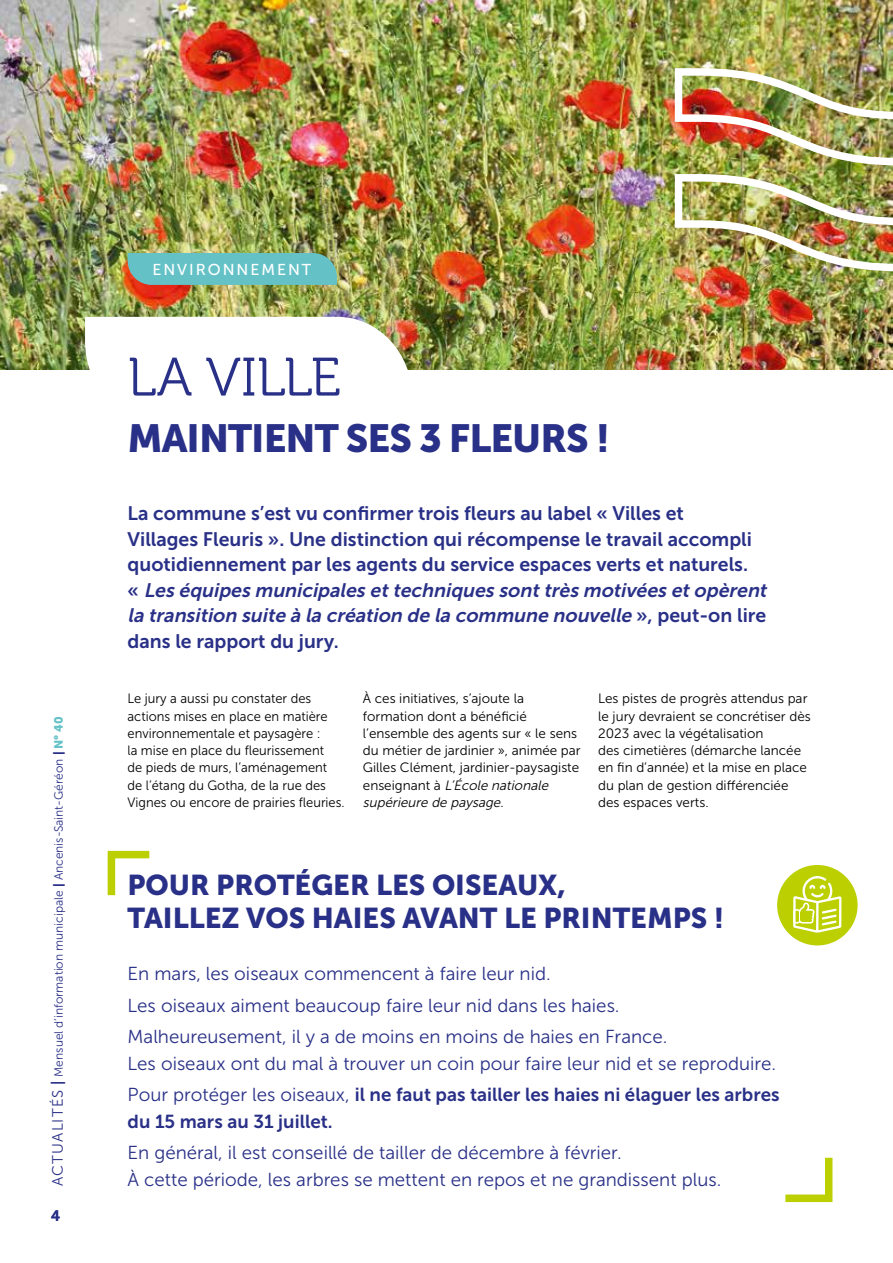
<style>
.page{position:relative;width:893px;height:1263px;background:#fff}
.page>*{position:absolute;margin:0;border:0;box-sizing:border-box;transform-origin:0 0}
.t1{font:54px "Museo 300";color:#293087}
.t2{font:39px "Museo Sans 900";letter-spacing:-.025em;color:#293087}
.t3{font:28.5px/33px "Museo Sans 900";color:#293087}
.t4{font:19.5px/25.5px "Museo Sans 700";color:#293087}
.t5{font:18.75px/31.2px "Museo Sans 300";color:#293087}
.t6{font:18.75px/27px "Museo Sans 700";color:#293087}
.t7{font:15.75px "Museo Sans 500";letter-spacing:.125em;color:#fff}
.t8{font:15px "Museo 700";color:#293087}
.t9{font:13.5px/17.2px "Museo Sans 300";color:#000}
.t10{font:13.5px/17.2px "Museo Sans 300";color:#000;scale:.96 1}
.t11{font:12px "Museo Sans 300";color:#293087}
.s1{font-size:15px}
.s2{font-family:"Museo Sans 700";font-size:15px}
.s3{font-family:"Museo Sans 900"}
.s4{font-family:"Museo Sans 900";color:#64c2c7}
.s5{font-style:italic}
.s6{font-family:"Museo Sans 300"}
</style>
<div class="page">
<img style="left:0;top:0;width:893px;height:370px">
<div style="left:128px;top:253px;width:209px;height:32px;background:#64c2c7"></div>
<svg style="left:85px;top:317px;width:327px;height:53px"></svg>
<svg style="left:107px;top:850px;width:43px;height:46px"></svg>
<svg style="left:785px;top:1157px;width:48px;height:46px"></svg>
<svg style="left:772px;top:859px;width:91px;height:92px;fill:#bccf00"></svg>
<div style="left:766px;top:854px;width:102px;height:102px;border:11px solid #fff;border-radius:50%"></div>
<svg style="left:793px;top:876px;width:48px;height:57px"></svg>
<img style="left:671px;top:64px;width:222px;height:211px">
<p class="t11" style="left:52px;top:1186px;width:471px;rotate:-90deg"><span class="s1">ACTUALITÉS</span> <span class="s2">|</span> Mensuel d’information municipale <span class="s3">|</span> Ancenis-Saint-Géréon <span class="s3">|</span> <span class="s4">N° 40</span></p>
<p class="t8" style="left:51px;top:1207px;width:10px">4</p>
<p class="t7" style="left:152px;top:261px;width:160px">ENVIRONNEMENT</p>
<h1 class="t1" style="left:128px;top:348px;width:215px">LA VILLE</h1>
<h2 class="t2" style="left:128px;top:416px;width:484px">MAINTIENT SES 3 FLEURS !</h2>
<p class="t4" style="left:128px;top:501px;width:645px">La commune s’est vu confirmer trois fleurs au label « Villes et<br>Villages Fleuris ». Une distinction qui récompense le travail accompli quotidiennement par les agents du service espaces verts et naturels.<br>« <span class="s5">Les équipes municipales ettechniques sonttrès motivées etopèrent la transition suite à la création de la commune nouvelle</span> » , p e u t - o n l i r e dans le rapport du jury.</p>
<p class="t10" style="left:128px;top:690px;width:228px">Le jury a aussi pu constater des actions mises en place en matière environnementale et paysagère :<br>la mise en place du fleurissement<br>de pieds de murs, l’aménagement de l’étang du Gotha, de la rue des Vignes ou encore de prairies fleuries.</p>
<p class="t9" style="left:363px;top:690px;width:219px">À ces initiatives, s’ajoute la formation dont a bénéficié l’ensemble des agents sur « le sens du métier de jardinier », animée par<br>Gilles Clément, jardinier-paysagiste e n s e i g n a n t à <span class="s5">L’École nationale supérieure de paysage</span>.</p>
<p class="t9" style="left:598px;top:690px;width:214px">Les pistes de progrès attendus par le jury devraient se concrétiser dès<br>2023 avec la végétalisation<br>des cimetières (démarche lancée en fin d’année) et la mise en place du plan de gestion différenciée des espaces verts.</p>
<h3 class="t3" style="left:128px;top:868px;width:598px">POUR PROTÉGER LES OISEAUX,<br>TAILLEZ VOS HAIES AVANT LE PRINTEMPS !</h3>
<h3 class="t5" style="left:128px;top:958px;width:541px">En mars, les oiseaux commencent à faire leur nid.<br>Les oiseaux aiment beaucoup faire leur nid dans les haies.<br>Malheureusement, il y a de moins en moins de haies en France.</h3>
<h3 class="t5" style="left:128px;top:1048px;width:650px">Les oiseaux ont du mal à trouver un coin pour faire leur nid et se reproduire.</h3>
<h3 class="t6" style="left:128px;top:1081px;width:653px"><span class="s6">Pour protéger les oiseaux,</span> il ne faut pas tailler les haies ni élaguer les arbres du 15 mars au 31 juillet.</h3>
<h3 class="t5" style="left:128px;top:1140px;width:595px;line-height:27px">En général, il est conseillé de tailler de décembre à février.<br>À cette période, les arbres se mettent en repos et ne grandissent plus.</h3>
</div>
